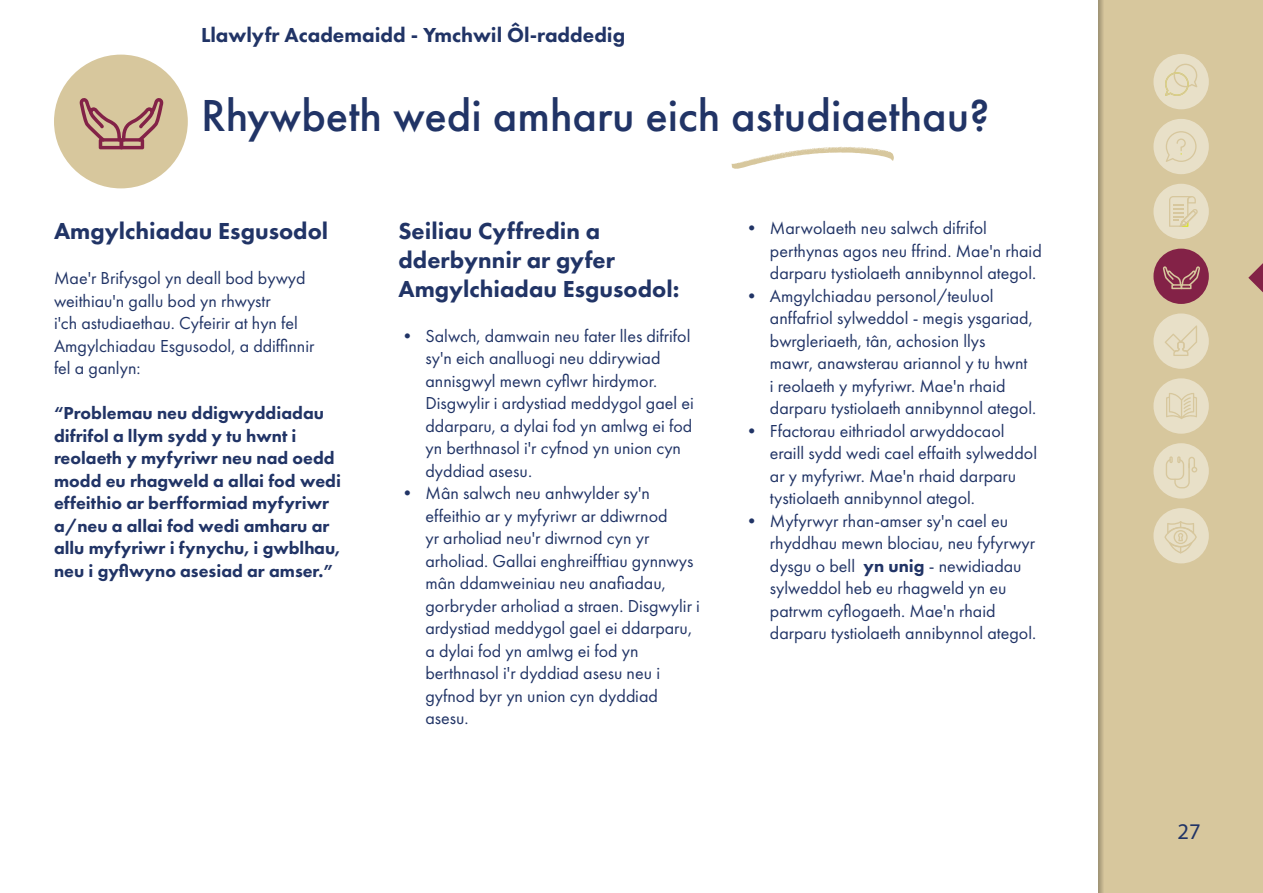
<style>
.page{position:relative;width:1263px;height:893px;background:#fff}
.page>*{position:absolute;margin:0;border:0;box-sizing:border-box;transform-origin:0 0}
.t1{font:500 46.5px "Futura PT";color:#213466}
.t2{font:800 24px/28.8px "Futura PT";color:#213466}
.t3{font:22.5px "Myriad Pro";color:#213466}
.t4{font:800 21px "Futura PT";color:#213466}
.t5{font:18px/22.5px "Futura PT";color:#213466}
.t6{font:800 18px/22.5px "Futura PT";color:#213466}
.s1{font-weight:800}
</style>
<div class="page">
<div style="left:1098px;top:0;width:165px;height:893px;background:#d7c79d"></div>
<svg style="left:1098px;top:0;width:5px;height:893px;background:#b1a481"></svg>
<svg style="left:1248px;top:263px;width:15px;height:29px"></svg>
<div style="left:1153px;top:54px;width:56px;height:55px;background:#e8e0c8;border-radius:50%"></div>
<svg style="left:1165px;top:64px;width:32px;height:32px"></svg>
<div style="left:1153px;top:508px;width:56px;height:55px;background:#e8e0c8;border-radius:50%"></div>
<svg style="left:1164px;top:521px;width:33px;height:32px"></svg>
<div style="left:1153px;top:443px;width:56px;height:56px;background:#e8e0c8;border-radius:50%"></div>
<svg style="left:1166px;top:456px;width:31px;height:32px"></svg>
<div style="left:1153px;top:378px;width:56px;height:56px;background:#e8e0c8;border-radius:50%"></div>
<svg style="left:1166px;top:393px;width:31px;height:26px"></svg>
<div style="left:1153px;top:313px;width:56px;height:56px;background:#e8e0c8;border-radius:50%"></div>
<svg style="left:1165px;top:325px;width:32px;height:31px"></svg>
<div style="left:1153px;top:249px;width:56px;height:55px;background:#832247;border-radius:50%"></div>
<svg style="left:1163px;top:266px;width:37px;height:23px"></svg>
<div style="left:1153px;top:184px;width:56px;height:55px;background:#e8e0c8;border-radius:50%"></div>
<svg style="left:1169px;top:196px;width:29px;height:31px"></svg>
<div style="left:1153px;top:119px;width:56px;height:55px;background:#e8e0c8;border-radius:50%"></div>
<svg style="left:1166px;top:131px;width:30px;height:31px"></svg>
<div style="left:54px;top:55px;width:134px;height:133px;background:#d7c79d;border-radius:50%"></div>
<svg style="left:731px;top:146px;width:163px;height:23px"></svg>
<svg style="left:79px;top:98px;width:85px;height:51px"></svg>
<p class="t4" style="left:201px;top:22px;width:426px">Llawlyfr Academaidd - Ymchwil Ôl-raddedig</p>
<h1 class="t1" style="left:201px;top:88px;width:790px">Rhywbeth wedi amharu eich astudiaethau?</h1>
<h2 class="t2" style="left:54px;top:216px;width:276px">Amgylchiadau Esgusodol</h2>
<p class="t5" style="left:54px;top:267px;width:262px">Mae'r Brifysgol yn deall bod bywyd weithiau'n gallu bod yn rhwystr<br>i'ch astudiaethau. Cyfeirir at hyn fel<br>Amgylchiadau Esgusodol, a ddiffinnir fel a ganlyn:</p>
<p class="t6" style="left:54px;top:401px;width:288px">“Problemau neu ddigwyddiadau difrifol a llym sydd y tu hwnt i reolaeth y myfyriwr neu nad oedd modd eu rhagweld a allai fod wedi effeithio ar berfformiad myfyriwr a/neu a allai fod wedi amharu ar allu myfyriwr i fynychu, i gwblhau, neu i gyflwyno asesiad ar amser.”</p>
<h2 class="t2" style="left:398px;top:216px;width:282px">Seiliau Cyffredin a dderbynnir ar gyfer<br>Amgylchiadau Esgusodol:</h2>
<p class="t5" style="left:425px;top:324px;width:270px;text-indent:-27px">• Salwch, damwain neu fater lles difrifol sy'n eich analluogi neu ddirywiad annisgwyl mewn cyflwr hirdymor.<br>Disgwylir i ardystiad meddygol gael ei ddarparu, a dylai fod yn amlwg ei fod yn berthnasol i'r cyfnod yn union cyn dyddiad asesu.</p>
<p class="t5" style="left:425px;top:482px;width:276px;text-indent:-27px">• Mân salwch neu anhwylder sy'n effeithio ar y myfyriwr ar ddiwrnod<br>yr arholiad neu'r diwrnod cyn yr arholiad. Gallai enghreifftiau gynnwys mân ddamweiniau neu anafiadau, gorbryder arholiad a straen. Disgwylir i ardystiad meddygol gael ei ddarparu, a dylai fod yn amlwg ei fod yn berthnasol i'r dyddiad asesu neu i gyfnod byr yn union cyn dyddiad asesu.</p>
<p class="t5" style="left:770px;top:217px;width:273px;text-indent:-27px">• Marwolaeth neu salwch difrifol perthynas agos neu ffrind. Mae'n rhaid darparu tystiolaeth annibynnol ategol.</p>
<p class="t5" style="left:770px;top:285px;width:268px;text-indent:-27px">• Amgylchiadau personol/teuluol anffafriol sylweddol - megis ysgariad, bwrgleriaeth, tân, achosion llys<br>mawr, anawsterau ariannol y tu hwnt<br>i reolaeth y myfyriwr. Mae'n rhaid darparu tystiolaeth annibynnol ategol.</p>
<p class="t5" style="left:770px;top:420px;width:269px;text-indent:-27px">• Ffactorau eithriadol arwyddocaol eraill sydd wedi cael effaith sylweddol ar y myfyriwr. Mae'n rhaid darparu tystiolaeth annibynnol ategol.</p>
<p class="t5" style="left:770px;top:510px;width:268px;text-indent:-27px">• Myfyrwyr rhan-amser sy'n cael eu rhyddhau mewn blociau, neu fyfyrwyr dysgu o bell <span class="s1">yn unig</span> - newidiadau sylweddol heb eu rhagweld yn eu patrwm cyflogaeth. Mae'n rhaid darparu tystiolaeth annibynnol ategol.</p>
<p class="t3" style="left:1177px;top:817px;width:25px">27</p>
</div>
